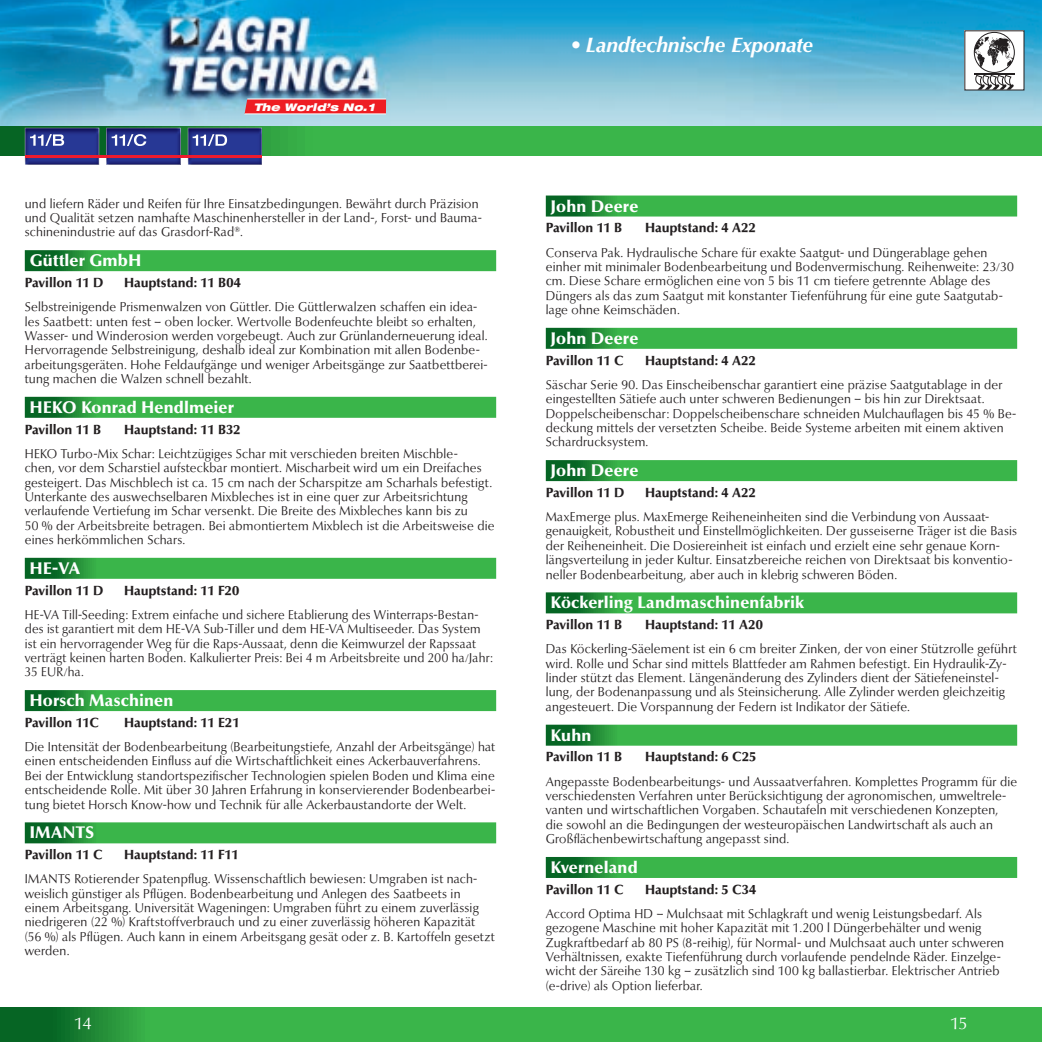
<style>
.page{position:relative;width:1042px;height:1042px;background:#fff}
.page>*{position:absolute;margin:0;border:0;box-sizing:border-box;transform-origin:0 0}
.t1{font:italic 700 21px "Optima";letter-spacing:-.005em;color:#fff}
.t2{font:900 16.62px "Optima BQ";letter-spacing:.01em;color:#fff}
.t3{font:16.62px "Optima BQ";color:#fff}
.t4{font:700 13.12px "Optima BQ";letter-spacing:.015em;color:#231f20}
.t5{font:12.78px/14.3px "Optima BQ";letter-spacing:.02em;color:#231f20;scale:.96 1}
.t6{font:12.78px/14.3px "Optima BQ";letter-spacing:.02em;color:#231f20;scale:.94 1}
.t7{font:italic 900 expanded 10.5px "Helvetica Neue";letter-spacing:.02em;color:#fff}
</style>
<div class="page">
<svg style="left:0;top:125px;width:521px;height:30px;background:#39a94d"></svg>
<svg style="left:0;top:1007px;width:521px;height:35px;background:#30a542"></svg>
<div style="left:521px;top:125px;width:521px;height:30px;background:#3ab54a"></div>
<div style="left:521px;top:1007px;width:521px;height:35px;background:#3ab54a"></div>
<img style="left:0;top:0;width:1042px;height:125px">
<svg style="left:244px;top:98px;width:142px;height:17px;background:#e8444a"></svg>
<svg style="left:25px;top:250px;width:471px;height:21px;background:#36ac47"></svg>
<svg style="left:25px;top:397px;width:471px;height:21px;background:#36ac47"></svg>
<svg style="left:25px;top:558px;width:471px;height:21px;background:#36ad47"></svg>
<svg style="left:25px;top:690px;width:471px;height:21px;background:#35ac46"></svg>
<svg style="left:25px;top:822px;width:471px;height:21px;background:#38ad49"></svg>
<svg style="left:546px;top:195px;width:471px;height:21px;background:#39ae4a"></svg>
<svg style="left:546px;top:328px;width:471px;height:21px;background:#36ac47"></svg>
<svg style="left:546px;top:460px;width:471px;height:21px;background:#35ac46"></svg>
<svg style="left:546px;top:592px;width:471px;height:21px;background:#38ad49"></svg>
<svg style="left:546px;top:724px;width:471px;height:21px;background:#3bae4b"></svg>
<svg style="left:546px;top:857px;width:471px;height:21px;background:#34ac46"></svg>
<div style="left:965px;top:31px;width:59px;height:59px;background:#fff"></div>
<hr style="left:974px;top:73px;width:40px;height:2px;background:#231f20">
<svg style="left:974px;top:75px;width:39px;height:15px"></svg>
<svg style="left:974px;top:37px;width:41px;height:31px"></svg>
<div style="left:974px;top:32px;width:40px;height:41px;border:1px solid #231f20;border-radius:50%"></div>
<img style="left:106px;top:128px;width:75px;height:37px">
<img style="left:25px;top:128px;width:74px;height:37px">
<img style="left:188px;top:128px;width:74px;height:37px">
<hr style="left:25px;top:155px;width:237px;height:2px;background:#ee1b2d">
<svg style="left:30px;top:134px;width:34px;height:12px"></svg>
<svg style="left:112px;top:134px;width:34px;height:12px"></svg>
<svg style="left:193px;top:134px;width:34px;height:12px"></svg>
<p class="t7" style="left:254px;top:100px;width:123px">The World’s No.1</p>
<p class="t5" style="left:25px;top:196px;width:477px">und liefern Räder und Reifen für Ihre Einsatzbedingungen. Bewährt durch Präzision und Qualität setzen namhafte Maschinenhersteller in der Land-, Forst- und Bauma&shy;schinenindustrie auf das Grasdorf-Rad<sup>®</sup>.</p>
<h2 class="t2" style="left:30px;top:251px;width:113px">Güttler GmbH</h2>
<p class="t4" style="left:25px;top:275px;width:80px">Pavillon 11 D</p>
<p class="t4" style="left:124px;top:275px;width:118px">Hauptstand: 11 B04</p>
<p class="t5" style="left:25px;top:300px;width:484px">Selbstreinigende Prismenwalzen von Güttler. Die Güttlerwalzen schaffen ein idea&shy;les Saatbett: unten fest – oben locker. Wertvolle Bodenfeuchte bleibt so erhalten, Wasser- und Winderosion werden vorgebeugt. Auch zur Grünlanderneuerung ideal.<br>Hervorragende Selbstreinigung, deshalb ideal zur Kombination mit allen Bodenbe&shy;arbeitungsgeräten. Hohe Feldaufgänge und weniger Arbeitsgänge zur Saatbettberei&shy;tung machen die Walzen schnell bezahlt.</p>
<h2 class="t2" style="left:30px;top:397px;width:206px">HEKO Konrad Hendlmeier</h2>
<p class="t4" style="left:25px;top:421px;width:78px">Pavillon 11 B</p>
<p class="t4" style="left:124px;top:421px;width:118px">Hauptstand: 11 B32</p>
<p class="t5" style="left:25px;top:447px;width:491px">HEKO Turbo-Mix Schar: Leichtzügiges Schar mit verschieden breiten Mischble-<br>chen, vor dem Scharstiel aufsteckbar montiert. Mischarbeit wird um ein Dreifaches gesteigert. Das Mischblech ist ca. 15 cm nach der Scharspitze am Scharhals befestigt.<br>Unterkante des auswechselbaren Mixbleches ist in eine quer zur Arbeitsrichtung verlaufende Vertiefung im Schar versenkt. Die Breite des Mixbleches kann bis zu<br>50 % der Arbeitsbreite betragen. Bei abmontiertem Mixblech ist die Arbeitsweise die eines herkömmlichen Schars.</p>
<h2 class="t2" style="left:30px;top:558px;width:52px">HE-VA</h2>
<p class="t4" style="left:25px;top:582px;width:80px">Pavillon 11 D</p>
<p class="t4" style="left:124px;top:582px;width:117px">Hauptstand: 11 F20</p>
<p class="t6" style="left:25px;top:607px;width:499px">HE-VA Till-Seeding: Extrem einfache und sichere Etablierung des Winterraps-Bestan&shy;des ist garantiert mit dem HE-VA Sub-Tiller und dem HE-VA Multiseeder. Das System ist ein hervorragender Weg für die Raps-Aussaat, denn die Keimwurzel der Rapssaat verträgt keinen harten Boden. Kalkulierter Preis: Bei 4 m Arbeitsbreite und 200 ha/Jahr:<br>35 EUR/ha.</p>
<h2 class="t2" style="left:30px;top:691px;width:145px">Horsch Maschinen</h2>
<p class="t4" style="left:25px;top:715px;width:75px">Pavillon 11C</p>
<p class="t4" style="left:124px;top:715px;width:117px">Hauptstand: 11 E21</p>
<p class="t5" style="left:25px;top:740px;width:491px">Die Intensität der Bodenbearbeitung (Bearbeitungstiefe, Anzahl der Arbeitsgänge) hat einen entscheidenden Einfluss auf die Wirtschaftlichkeit eines Ackerbauverfahrens.<br>Bei der Entwicklung standortspezifischer Technologien spielen Boden und Klima eine entscheidende Rolle. Mit über 30 Jahren Erfahrung in konservierender Bodenbearbei&shy;tung bietet Horsch Know-how und Technik für alle Ackerbaustandorte der Welt.</p>
<h2 class="t2" style="left:30px;top:823px;width:66px">IMANTS</h2>
<p class="t4" style="left:25px;top:847px;width:79px">Pavillon 11 C</p>
<p class="t4" style="left:124px;top:847px;width:116px">Hauptstand: 11 F11</p>
<p class="t5" style="left:25px;top:872px;width:491px">IMANTS Rotierender Spatenpflug. Wissenschaftlich bewiesen: Umgraben ist nach&shy;weislich günstiger als Pflügen. Bodenbearbeitung und Anlegen des Saatbeets in einem Arbeitsgang. Universität Wageningen: Umgraben führt zu einem zuverlässig niedrigeren (22 %) Kraftstoffverbrauch und zu einer zuverlässig höheren Kapazität (56 %) als Pflügen. Auch kann in einem Arbeitsgang gesät oder z. B. Kartoffeln gesetzt werden.</p>
<h1 class="t1" style="left:570px;top:33px;width:244px">• Landtechnische Exponate</h1>
<h2 class="t2" style="left:551px;top:196px;width:89px">John Deere</h2>
<p class="t4" style="left:546px;top:220px;width:78px">Pavillon 11 B</p>
<p class="t4" style="left:645px;top:220px;width:112px">Hauptstand: 4 A22</p>
<p class="t5" style="left:546px;top:245px;width:489px">Conserva Pak. Hydraulische Schare für exakte Saatgut- und Düngerablage gehen einher mit minimaler Bodenbearbeitung und Bodenvermischung. Reihenweite: 23/30 cm. Diese Schare ermöglichen eine von 5 bis 11 cm tiefere getrennte Ablage des Düngers als das zum Saatgut mit konstanter Tiefenführung für eine gute Saatgutab&shy;lage ohne Keimschäden.</p>
<h2 class="t2" style="left:551px;top:328px;width:89px">John Deere</h2>
<p class="t4" style="left:546px;top:352px;width:79px">Pavillon 11 C</p>
<p class="t4" style="left:645px;top:352px;width:112px">Hauptstand: 4 A22</p>
<p class="t5" style="left:546px;top:378px;width:491px">Säschar Serie 90. Das Einscheibenschar garantiert eine präzise Saatgutablage in der eingestellten Sätiefe auch unter schweren Bedienungen – bis hin zur Direktsaat.<br>Doppelscheibenschar: Doppelscheibenschare schneiden Mulchauflagen bis 45 % Be&shy;deckung mittels der versetzten Scheibe. Beide Systeme arbeiten mit einem aktiven Schardrucksystem.</p>
<h2 class="t2" style="left:551px;top:461px;width:89px">John Deere</h2>
<p class="t4" style="left:546px;top:485px;width:80px">Pavillon 11 D</p>
<p class="t4" style="left:645px;top:485px;width:112px">Hauptstand: 4 A22</p>
<p class="t5" style="left:546px;top:510px;width:492px">MaxEmerge plus. MaxEmerge Reiheneinheiten sind die Verbindung von Aussaat&shy;genauigkeit, Robustheit und Einstellmöglichkeiten. Der gusseiserne Träger ist die Basis der Reiheneinheit. Die Dosiereinheit ist einfach und erzielt eine sehr genaue Korn&shy;längsverteilung in jeder Kultur. Einsatzbereiche reichen von Direktsaat bis konventio&shy;neller Bodenbearbeitung, aber auch in klebrig schweren Böden.</p>
<h2 class="t2" style="left:551px;top:593px;width:255px">Köckerling Landmaschinenfabrik</h2>
<p class="t4" style="left:546px;top:617px;width:78px">Pavillon 11 B</p>
<p class="t4" style="left:645px;top:617px;width:119px">Hauptstand: 11 A20</p>
<p class="t5" style="left:546px;top:642px;width:492px">Das Köckerling-Säelement ist ein 6 cm breiter Zinken, der von einer Stützrolle geführt wird. Rolle und Schar sind mittels Blattfeder am Rahmen befestigt. Ein Hydraulik-Zy&shy;linder stützt das Element. Längenänderung des Zylinders dient der Sätiefeneinstel&shy;lung, der Bodenanpassung und als Steinsicherung. Alle Zylinder werden gleichzeitig angesteuert. Die Vorspannung der Federn ist Indikator der Sätiefe.</p>
<h2 class="t2" style="left:551px;top:725px;width:42px">Kuhn</h2>
<p class="t4" style="left:546px;top:749px;width:78px">Pavillon 11 B</p>
<p class="t4" style="left:645px;top:749px;width:113px">Hauptstand: 6 C25</p>
<p class="t5" style="left:546px;top:774px;width:492px">Angepasste Bodenbearbeitungs- und Aussaatverfahren. Komplettes Programm für die verschiedensten Verfahren unter Berücksichtigung der agronomischen, umweltrele&shy;vanten und wirtschaftlichen Vorgaben. Schautafeln mit verschiedenen Konzepten, die sowohl an die Bedingungen der westeuropäischen Landwirtschaft als auch an Großflächenbewirtschaftung angepasst sind.</p>
<h2 class="t2" style="left:551px;top:857px;width:89px">Kverneland</h2>
<p class="t4" style="left:546px;top:882px;width:79px">Pavillon 11 C</p>
<p class="t4" style="left:645px;top:882px;width:113px">Hauptstand: 5 C34</p>
<p class="t5" style="left:546px;top:907px;width:479px">Accord Optima HD – Mulchsaat mit Schlagkraft und wenig Leistungsbedarf. Als gezogene Maschine mit hoher Kapazität mit 1.200 l Düngerbehälter und wenig Zugkraftbedarf ab 80 PS (8-reihig), für Normal- und Mulchsaat auch unter schweren Verhältnissen, exakte Tiefenführung durch vorlaufende pendelnde Räder. Einzelge&shy;wicht der Säreihe 130 kg – zusätzlich sind 100 kg ballastierbar. Elektrischer Antrieb (e-drive) als Option lieferbar.</p>
<h2 class="t3" style="left:74px;top:1014px;width:19px">14</h2>
<h2 class="t3" style="left:950px;top:1014px;width:19px">15</h2>
</div>
